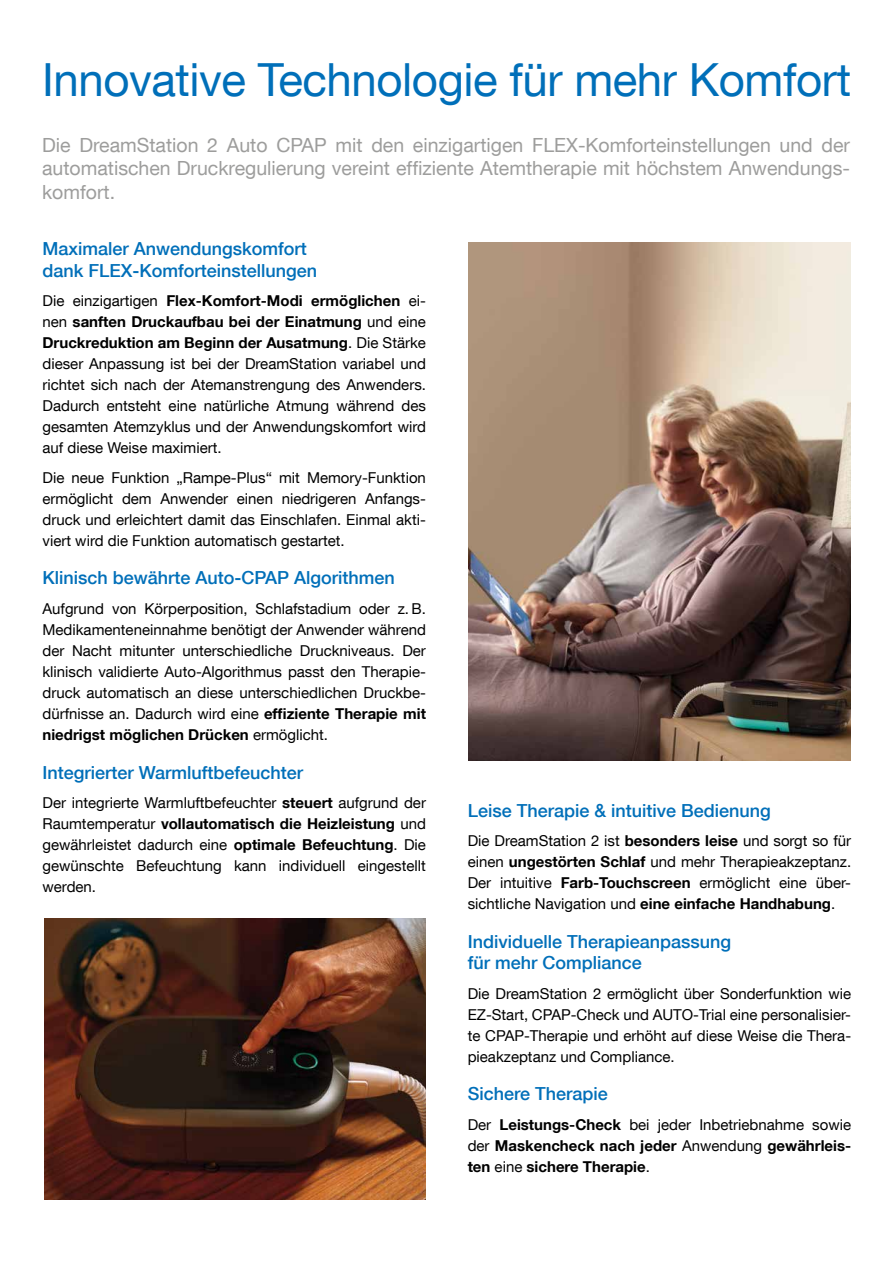
<style>
.page{position:relative;width:893px;height:1263px;background:#fff}
.page>*{position:absolute;margin:0;border:0;box-sizing:border-box;transform-origin:0 0}
.t1{font:45.6px "Helvetica Neue LT Com";letter-spacing:-.01em;color:#006fb9}
.t2{font:19.5px/23.4px "Helvetica Neue LT Com";color:#9d9d9c;text-align:justify}
.t3{font:500 18px/21.6px "Helvetica Neue LT Com";color:#006fb9}
.t4{font:15px/21px "Helvetica Neue LT Com";color:#000;text-align:justify}
.t5{font:700 15px/21px "Helvetica Neue LT Com";color:#000;text-align:justify}
.s1{font-weight:700}
.s2{font-weight:400}
</style>
<div class="page">
<img style="left:44px;top:918px;width:382px;height:281px">
<img style="left:468px;top:242px;width:382px;height:518px">
<h1 class="t1" style="left:42px;top:52px;width:810px">Innovative Technologie für mehr Komfort</h1>
<h2 class="t2" style="left:42px;top:133px;width:809px">Die DreamStation 2 Auto CPAP mit den einzigartigen FLEX-Komforteinstellungen und der automatischen Druckregulierung vereint effiziente Atemtherapie mit höchstem Anwendungs&shy;komfort.</h2>
<p class="t3" style="left:43px;top:238px;width:276px">Maximaler Anwendungskomfort dank FLEX-Komforteinstellungen</p>
<p class="t4" style="left:43px;top:290px;width:385px">Die einzigartigen <span class="s1">Flex-Komfort-Modi ermöglichen</span> ei&shy;nen <span class="s1">sanften Druckaufbau bei der Einatmung</span> und eine <span class="s1">Druckreduktion am Beginn der Ausatmung</span>. Die Stärke dieser Anpassung ist bei der DreamStation variabel und richtet sich nach der Atemanstrengung des Anwenders.<br>Dadurch entsteht eine natürliche Atmung während des gesamten Atemzyklus und der Anwendungskomfort wird auf diese Weise maximiert.</p>
<p class="t4" style="left:43px;top:467px;width:385px">Die neue Funktion „Rampe-Plus“ mit Memory-Funktion ermöglicht dem Anwender einen niedrigeren Anfangs&shy;druck und erleichtert damit das Einschlafen. Einmal akti&shy;viert wird die Funktion automatisch gestartet.</p>
<p class="t3" style="left:43px;top:567px;width:354px">Klinisch bewährte Auto-CPAP Algorithmen</p>
<p class="t4" style="left:43px;top:598px;width:385px">Aufgrund von Körperposition, Schlafstadium oder z. B.<br>Medikamenteneinnahme benötigt der Anwender während der Nacht mitunter unterschiedliche Druckniveaus. Der klinisch validierte Auto-Algorithmus passt den Therapie&shy;druck automatisch an diese unterschiedlichen Druckbe&shy;dürfnisse an. Dadurch wird eine <span class="s1">effiziente Therapie mit niedrigst möglichen Drücken</span> ermöglicht.</p>
<p class="t3" style="left:43px;top:761px;width:262px">Integrierter Warmluftbefeuchter</p>
<p class="t4" style="left:43px;top:792px;width:385px">Der integrierte Warmluftbefeuchter <span class="s1">steuert</span> aufgrund der Raumtemperatur <span class="s1">vollautomatisch die Heizleistung</span> und gewährleistet dadurch eine <span class="s1">optimale Befeuchtung</span>. Die gewünschte Befeuchtung kann individuell eingestellt werden.</p>
<p class="t3" style="left:468px;top:799px;width:305px">Leise Therapie &amp; intuitive Bedienung</p>
<p class="t4" style="left:468px;top:830px;width:385px">Die DreamStation 2 ist <span class="s1">besonders leise</span> und sorgt so für einen <span class="s1">ungestörten Schlaf</span> und mehr Therapieakzeptanz.<br>Der intuitive <span class="s1">Farb-Touchscreen</span> ermöglicht eine über&shy;sichtliche Navigation und <span class="s1">eine einfache Handhabung</span>.</p>
<p class="t3" style="left:468px;top:930px;width:265px">Individuelle Therapieanpassung für mehr Compliance</p>
<p class="t4" style="left:468px;top:982px;width:385px">Die DreamStation 2 ermöglicht über Sonderfunktion wie EZ-Start, CPAP-Check und AUTO-Trial eine personalisier&shy;te CPAP-Therapie und erhöht auf diese Weise die Thera&shy;pieakzeptanz und Compliance.</p>
<p class="t3" style="left:468px;top:1083px;width:142px">Sichere Therapie</p>
<p class="t5" style="left:468px;top:1114px;width:385px"><span class="s2">Der</span> Leistungs-Check <span class="s2">bei jeder Inbetriebnahme sowie der</span> Maskencheck nach jeder <span class="s2">Anwendung</span> gewährleis&shy;ten <span class="s2">eine</span> sichere Therapie<span class="s2">.</span></p>
</div>
